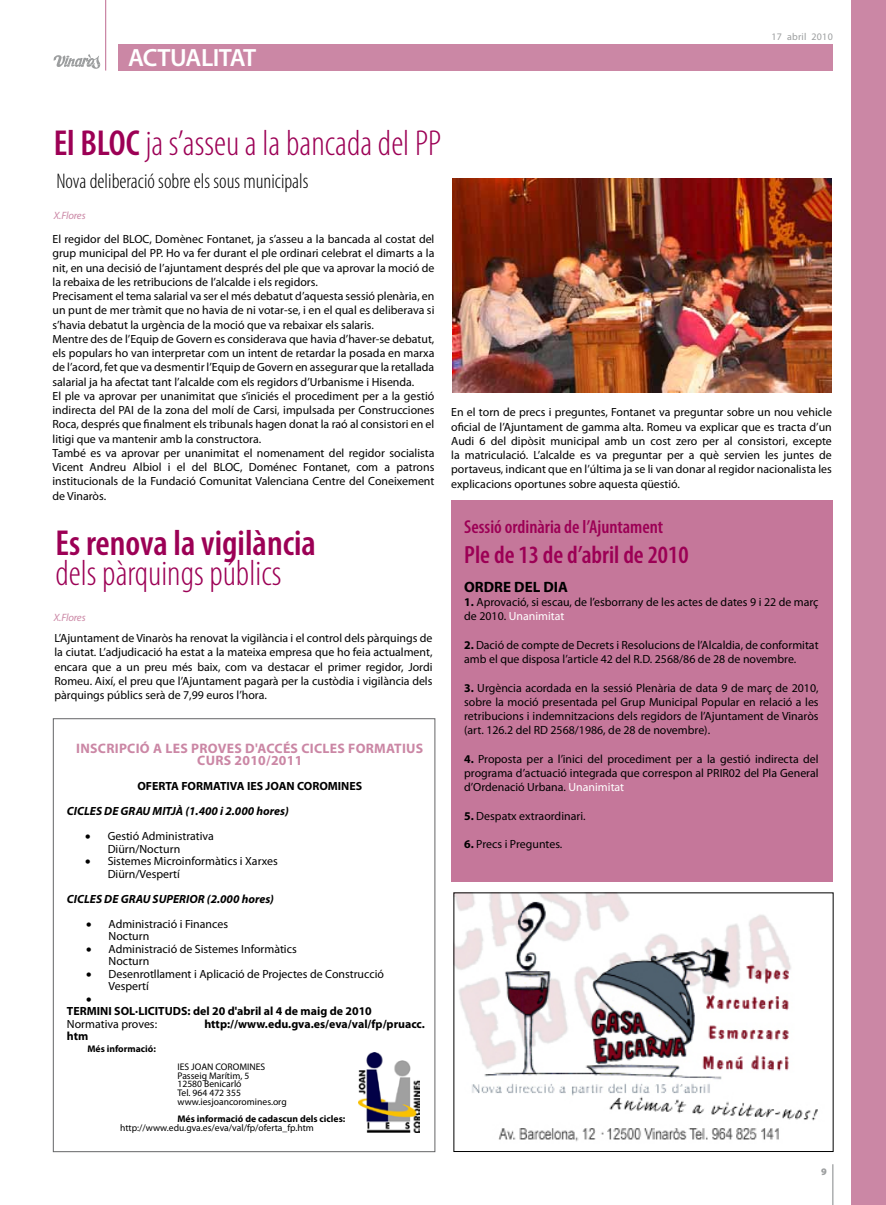
<style>
.page{position:relative;width:886px;height:1205px;background:#fff}
.page>*{position:absolute;margin:0;border:0;box-sizing:border-box;transform-origin:0 0}
.t1{font:300 condensed 36.25px "Myriad Pro";color:#9c0055}
.t2{font:600 condensed 36.25px "Myriad Pro";color:#9c0055}
.t3{font:600 condensed 25px "Myriad Pro";color:#9c0055}
.t4{font:600 25px "Myriad Pro";letter-spacing:-.02em;color:#fff}
.t5{font:300 condensed 21.25px "Myriad Pro";color:#000}
.t6{font:600 condensed 18.75px "Myriad Pro";color:#9c0055}
.t7{font:700 15px "Myriad Pro";color:#000}
.t8{font:700 13.75px/12.5px "Myriad Pro";letter-spacing:.02em;color:#cb87a5;text-align:center}
.t9{font:11.88px/14.2px "Myriad Pro";color:#000}
.t10{font:700 11.88px "Myriad Pro";color:#000}
.t11{font:italic 700 11.88px "Myriad Pro";color:#000}
.t12{font:11.88px "Symbol";color:#000}
.t13{font:italic 10.62px "Myriad Pro";letter-spacing:-.01em;color:#cb87a5}
.t14{font:10px "Myriad Pro";letter-spacing:.025em;color:#9c9e9f}
.t15{font:900 10px "Myriad Pro";color:#9c9e9f}
.t16{font:9.62px/8.8px "Myriad Pro";color:#000}
.t17{font:700 9.62px "Myriad Pro";color:#000}
.s1{font-weight:600}
.s2{font-weight:700}
.s3{color:#fff}
</style>
<div class="page">
<hr style="left:832px;top:1164px;width:1px;height:41px;background:#9c9e9f">
<div style="left:451px;top:500px;width:381px;height:382px;background:#c5779a"></div>
<hr style="left:105px;top:0;width:1px;height:71px;background:#cb87a5">
<svg style="left:53px;top:54px;width:47px;height:15px"></svg>
<div style="left:119px;top:44px;width:714px;height:27px;background:#cb87a5"></div>
<div style="left:851px;top:0;width:35px;height:1205px;background:#cb87a5"></div>
<img style="left:455px;top:894px;width:363px;height:248px">
<img style="left:452px;top:178px;width:380px;height:214px">
<img style="left:358px;top:1052px;width:61px;height:80px">
<h2 class="t4" style="left:128px;top:42px;width:130px">ACTUALITAT</h2>
<p class="t14" style="left:771px;top:31px;width:63px">17 abril 2010</p>
<h1 class="t1" style="left:54px;top:121px;width:389px"><span class="s1">El BLOC</span> ja s’asseu a la bancada del PP</h1>
<h3 class="t5" style="left:56px;top:169px;width:254px">Nova deliberació sobre els sous municipals</h3>
<p class="t13" style="left:54px;top:209px;width:33px">X.Flores</p>
<p class="t9" style="left:53px;top:232px;width:383px">El regidor del BLOC, Domènec Fontanet, ja s’asseu a la bancada al costat del grup municipal del PP. Ho va fer durant el ple ordinari celebrat el dimarts a la nit, en una decisió de l’ajuntament després del ple que va aprovar la moció de la rebaixa de les retribucions de l’alcalde i els regidors.<br>Precisament el tema salarial va ser el més debatut d’aquesta sessió plenària, en un punt de mer tràmit que no havia de ni votar-se, i en el qual es deliberava si s’havia debatut la urgència de la moció que va rebaixar els salaris.<br>Mentre des de l’Equip de Govern es considerava que havia d’haver-se debatut, els populars ho van interpretar com un intent de retardar la posada en marxa de l’acord, fet que va desmentir l’Equip de Govern en assegurar que la retallada salarial ja ha afectat tant l’alcalde com els regidors d’Urbanisme i Hisenda.<br>El ple va aprovar per unanimitat que s’iniciés el procediment per a la gestió indirecta del PAI de la zona del molí de Carsi, impulsada per Construcciones Roca, després que finalment els tribunals hagen donat la raó al consistori en el litigi que va mantenir amb la constructora.<br>També es va aprovar per unanimitat el nomenament del regidor socialista Vicent Andreu Albiol i el del BLOC, Doménec Fontanet, com a patrons institucionals de la Fundació Comunitat Valenciana Centre del Coneixement de Vinaròs.</p>
<h1 class="t2" style="left:55px;top:521px;width:262px">Es renova la vigilància</h1>
<h1 class="t1" style="left:55px;top:552px;width:228px">dels pàrquings públics</h1>
<p class="t13" style="left:54px;top:611px;width:33px">X.Flores</p>
<p class="t9" style="left:54px;top:631px;width:380px;text-align:justify">L’Ajuntament de Vinaròs ha renovat la vigilància i el control dels pàrquings de la ciutat. L’adjudicació ha estat a la mateixa empresa que ho feia actualment, encara que a un preu més baix, com va destacar el primer regidor, Jordi Romeu. Així, el preu que l’Ajuntament pagarà per la custòdia i vigilància dels pàrquings públics serà de 7,99 euros l’hora.</p>
<p class="t8" style="left:76px;top:741px;width:349px">INSCRIPCIÓ A LES PROVES D'ACCÉS CICLES FORMATIUS<br>CURS 2010/2011</p>
<p class="t10" style="left:137px;top:778px;width:226px">OFERTA FORMATIVA IES JOAN COROMINES</p>
<p class="t11" style="left:67px;top:803px;width:223px">CICLES DE GRAU MITJÀ (1.400 i 2.000 hores)</p>
<p class="t9" style="left:108px;top:830px;width:108px;line-height:12.5px;text-indent:-23px">• Gestió Administrativa<br>Diürn/Nocturn</p>
<p class="t9" style="left:108px;top:855px;width:172px;line-height:12.5px;text-indent:-23px">• Sistemes Microinformàtics i Xarxes<br>Diürn/Vespertí</p>
<p class="t11" style="left:67px;top:891px;width:208px">CICLES DE GRAU SUPERIOR (2.000 hores)</p>
<p class="t9" style="left:109px;top:917px;width:121px;line-height:12.5px;text-indent:-23px">• Administració i Finances<br>Nocturn</p>
<p class="t9" style="left:109px;top:942px;width:190px;line-height:12.5px;text-indent:-23px">• Administració de Sistemes Informàtics<br>Nocturn</p>
<p class="t9" style="left:109px;top:967px;width:277px;line-height:12.5px;text-indent:-23px">• Desenrotllament i Aplicació de Projectes de Construcció<br>Vespertí</p>
<p class="t12" style="left:86px;top:991px;width:7px">•</p>
<p class="t10" style="left:67px;top:1003px;width:306px">TERMINI SOL·LICITUDS: del 20 d'abril al 4 de maig de 2010</p>
<p class="t9" style="left:67px;top:1016px;width:92px">Normativa proves:</p>
<p class="t10" style="left:204px;top:1016px;width:222px">http://www.edu.gva.es/eva/val/fp/pruacc.</p>
<p class="t10" style="left:67px;top:1028px;width:23px">htm</p>
<p class="t17" style="left:87px;top:1043px;width:70px">Més informació:</p>
<p class="t16" style="left:177px;top:1062px;width:111px">IES JOAN COROMINES<br>Passeig Marítim, 5<br>12580 Benicarló<br>Tel. 964 472 355 www.iesjoancoromines.org</p>
<p class="t17" style="left:177px;top:1113px;width:169px">Més informació de cadascun dels cicles:</p>
<p class="t16" style="left:120px;top:1123px;width:195px">http://www.edu.gva.es/eva/val/fp/oferta_fp.htm</p>
<p class="t9" style="left:451px;top:405px;width:382px;text-align:justify">En el torn de precs i preguntes, Fontanet va preguntar sobre un nou vehicle oficial de l’Ajuntament de gamma alta. Romeu va explicar que es tracta d’un Audi 6 del dipòsit municipal amb un cost zero per al consistori, excepte la matriculació. L’alcalde es va preguntar per a què servien les juntes de portaveus, indicant que en l’última ja se li van donar al regidor nacionalista les explicacions oportunes sobre aquesta qüestió.</p>
<h3 class="t6" style="left:464px;top:515px;width:201px">Sessió ordinària de l’Ajuntament</h3>
<h2 class="t3" style="left:464px;top:540px;width:226px">Ple de 13 de d’abril de 2010</h2>
<p class="t7" style="left:464px;top:577px;width:105px">ORDRE DEL DIA</p>
<p class="t9" style="left:464px;top:595px;width:356px"><span class="s2">1.</span> Aprovació, si escau, de l’esborrany de les actes de dates 9 i 22 de març de 2010. <span class="s3">Unanimitat</span></p>
<p class="t9" style="left:464px;top:637px;width:356px"><span class="s2">2.</span> Dació de compte de Decrets i Resolucions de l’Alcaldia, de conformitat amb el que disposa l’article 42 del R.D. 2568/86 de 28 de novembre.</p>
<p class="t9" style="left:464px;top:680px;width:356px;text-align:justify"><span class="s2">3.</span> Urgència acordada en la sessió Plenària de data 9 de març de 2010, sobre la moció presentada pel Grup Municipal Popular en relació a les retribucions i indemnitzacions dels regidors de l’Ajuntament de Vinaròs (art. 126.2 del RD 2568/1986, de 28 de novembre).</p>
<p class="t9" style="left:464px;top:751px;width:356px;text-align:justify"><span class="s2">4.</span> Proposta per a l’inici del procediment per a la gestió indirecta del programa d’actuació integrada que correspon al PRIR02 del Pla General d’Ordenació Urbana. <span class="s3">Unanimitat</span></p>
<p class="t9" style="left:464px;top:808px;width:123px"><span class="s2">5.</span> Despatx extraordinari.</p>
<p class="t9" style="left:464px;top:837px;width:100px"><span class="s2">6.</span> Precs i Preguntes.</p>
<p class="t15" style="left:821px;top:1165px;width:7px">9</p>
</div>
